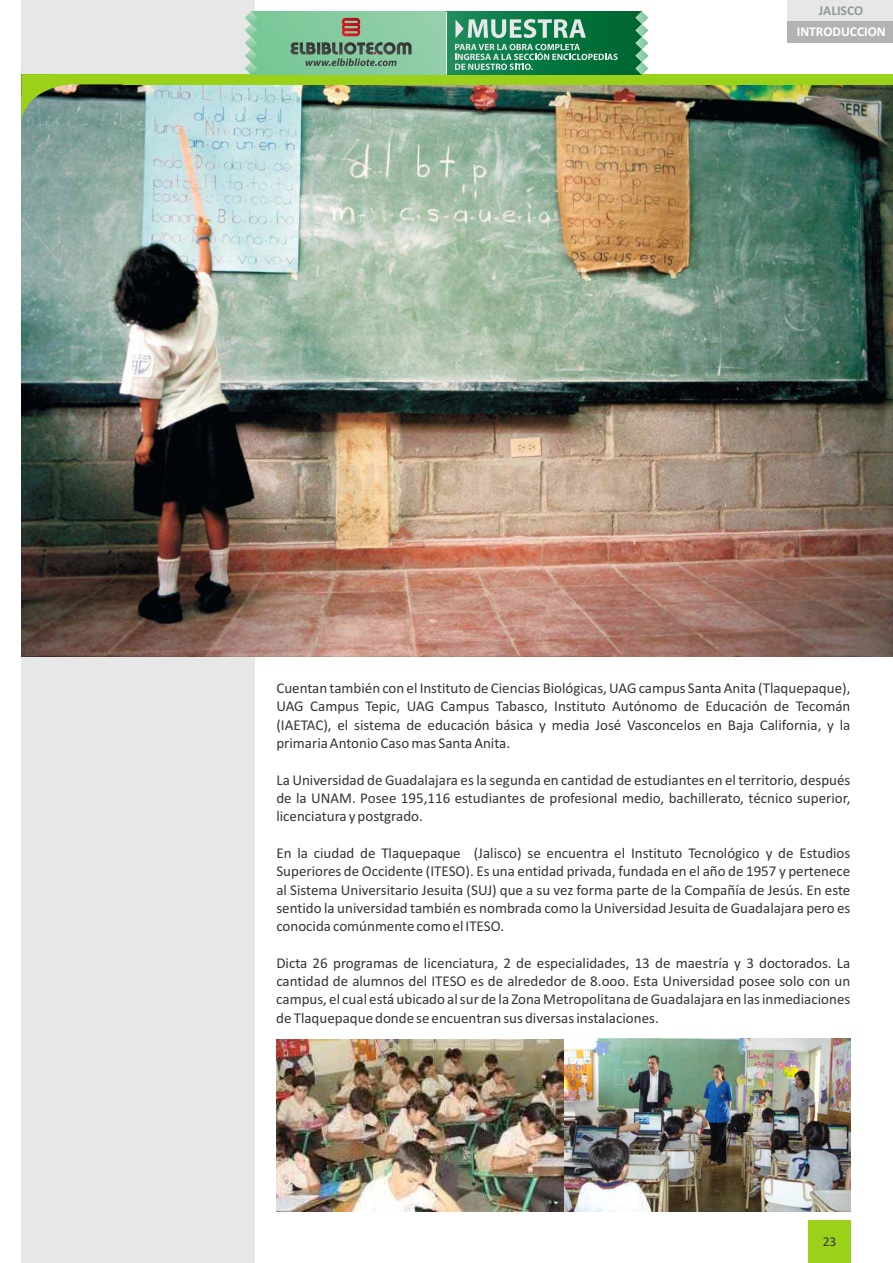
<style>
.page{position:relative;width:893px;height:1263px;background:#fff}
.page>*{position:absolute;margin:0;border:0;box-sizing:border-box;transform-origin:0 0}
.t1{font:15px/18.3px "Calibri";color:#383336;text-align:justify}
.t2{font:700 13.5px "Calibri";color:#fff}
.t3{font:700 13.5px "Calibri";color:#969999}
.t4{font:13.5px "Calibri";color:#383336}
</style>
<div class="page">
<div style="left:808px;top:1220px;width:43px;height:43px;background:#9bd219"></div>
<div style="left:787px;top:0;width:106px;height:21px;background:#e6e8e8"></div>
<div style="left:787px;top:21px;width:106px;height:22px;background:#b3b3b3"></div>
<div style="left:21px;top:0;width:234px;height:1263px;background:#e6e8e8"></div>
<img style="left:21px;top:84px;width:872px;height:573px">
<div style="left:123px;top:74px;width:770px;height:10px;background:#9bd219"></div>
<img style="left:276px;top:1039px;width:574px;height:173px">
<div style="left:251px;top:11px;width:391px;height:64px;background:#91cfa8"></div>
<svg style="left:296px;top:465px;width:69px;height:30px;background:#bfab8d"></svg>
<div style="left:366px;top:465px;width:8px;height:30px;background:#edcfa5"></div>
<svg style="left:379px;top:465px;width:39px;height:30px"></svg>
<svg style="left:421px;top:465px;width:8px;height:30px"></svg>
<svg style="left:433px;top:464px;width:170px;height:31px;background:#cdb49d"></svg>
<div style="left:446px;top:11px;width:196px;height:64px;background:linear-gradient(to right,#1c8c5c,#00642b)"></div>
<svg style="left:635px;top:11px;width:13px;height:64px"></svg>
<svg style="left:21px;top:11px;width:390px;height:113px"></svg>
<svg style="left:455px;top:44px;width:163px;height:26px;background:#42956f"></svg>
<svg style="left:455px;top:19px;width:131px;height:19px;background:#75af96"></svg>
<hr style="left:446px;top:12px;width:1px;height:63px;background:#e6e7e9">
<p class="t3" style="left:819px;top:5px;width:46px">JALISCO</p>
<p class="t2" style="left:797px;top:26px;width:91px">INTRODUCCION</p>
<p class="t1" style="left:276px;top:680px;width:576px">Cuentan también con el Instituto de Ciencias Biológicas, UAG campus Santa Anita (Tlaquepaque), UAG Campus Tepic, UAG Campus Tabasco, Instituto Autónomo de Educación de Tecomán (IAETAC), el sistema de educación básica y media José Vasconcelos en Baja California, y la primaria Antonio Caso mas Santa Anita.</p>
<p class="t1" style="left:276px;top:772px;width:576px">La Universidad de Guadalajara es la segunda en cantidad de estudiantes en el territorio, después de la UNAM. Posee 195,116 estudiantes de profesional medio, bachillerato, técnico superior, licenciatura y postgrado.</p>
<p class="t1" style="left:276px;top:845px;width:576px">En la ciudad de Tlaquepaque (Jalisco) se encuentra el Instituto Tecnológico y de Estudios Superiores de Occidente (ITESO). Es una entidad privada, fundada en el año de 1957 y pertenece al Sistema Universitario Jesuita (SUJ) que a su vez forma parte de la Compañía de Jesús. En este sentido la universidad también es nombrada como la Universidad Jesuita de Guadalajara pero es conocida comúnmente como el ITESO.</p>
<p class="t1" style="left:276px;top:955px;width:576px">Dicta 26 programas de licenciatura, 2 de especialidades, 13 de maestría y 3 doctorados. La cantidad de alumnos del ITESO es de alrededor de 8.ooo. Esta Universidad posee solo con un campus, el cual está ubicado al sur de la Zona Metropolitana de Guadalajara en las inmediaciones de Tlaquepaque donde se encuentran sus diversas instalaciones.</p>
<p class="t4" style="left:823px;top:1236px;width:15px">23</p>
</div>
